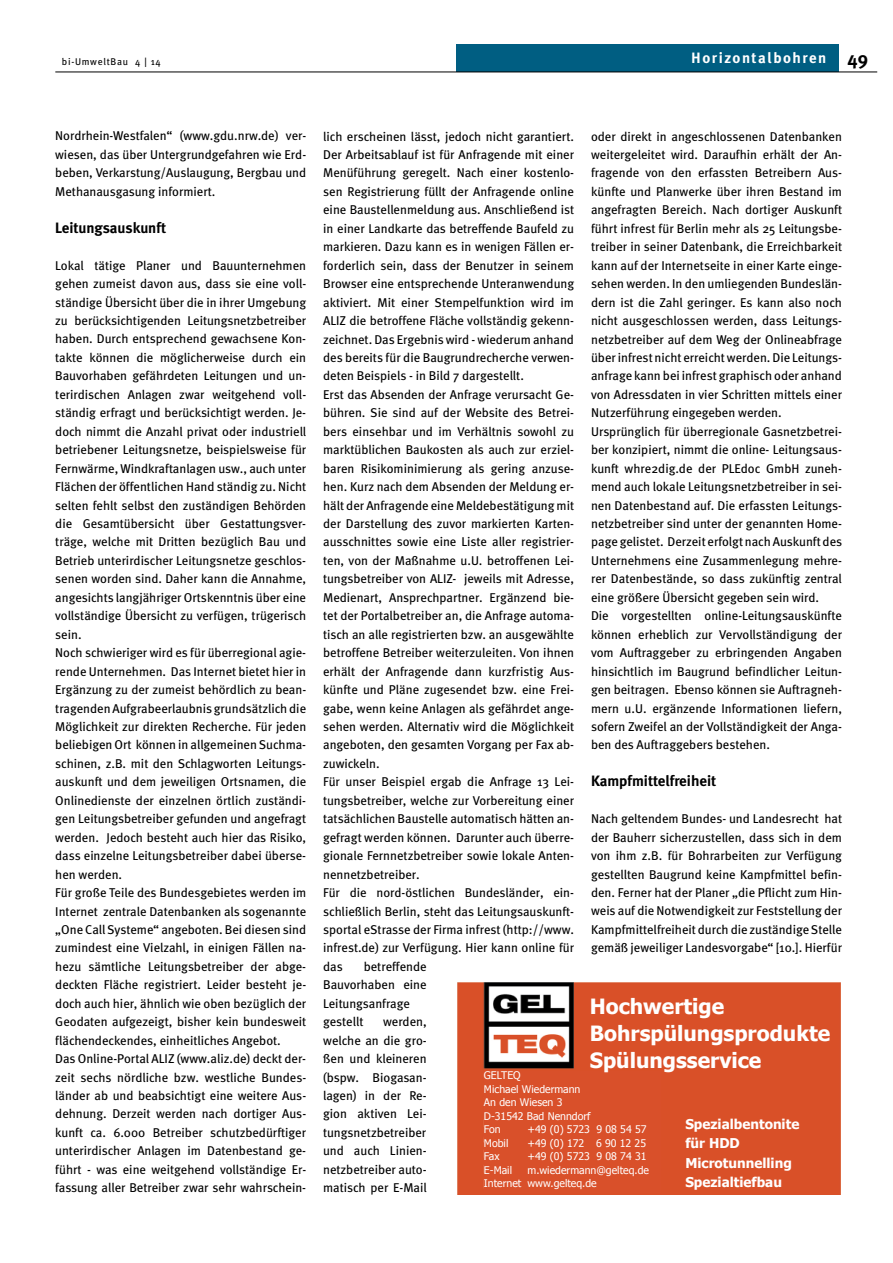
<style>
.page{position:relative;width:893px;height:1263px;background:#fff}
.page>*{position:absolute;margin:0;border:0;box-sizing:border-box;transform-origin:0 0}
.t1{font:700 21px/27px "Tahoma";color:#fff}
.t2{font:700 15px "Meta";color:#000}
.t3{font:700 15px "Meta Plus";letter-spacing:.1em;color:#fff}
.t4{font:700 13.5px/19.5px "Tahoma";color:#fff}
.t5{font:12.75px/18.5px "Meta";color:#000}
.t6{font:10.5px/13.5px "Tahoma";color:#fff}
.t7{font:9.75px "Meta";letter-spacing:.075em;color:#000}
.s1{font-size:18.75px;color:#000}
</style>
<div class="page">
<div style="left:457px;top:44px;width:382px;height:28px;background:#005e82"></div>
<hr style="left:55px;top:72px;width:822px;height:1px;background:#000">
<img style="left:458px;top:983px;width:383px;height:212px">
<div style="left:484px;top:1071px;width:176px;height:122px;background:#d9502a"></div>
<p class="t7" style="left:62px;top:58px;width:101px">bi-UmweltBau 4 | 14</p>
<p class="t3" style="left:691px;top:52px;width:179px">Horizontalbohren <span class="s1">49</span></p>
<p class="t5" style="left:55px;top:128px;width:252px;text-align:justify">Nord rhein-Westfalen“ (www.gdu.nrw.de) ver&shy;wiesen, das über Untergrundgefahren wie Erd&shy;beben, Verkarstung/Auslaugung, Bergbau und Methanausgasung informiert.</p>
<p class="t2" style="left:55px;top:222px;width:112px">Leitungsauskunft</p>
<p class="t5" style="left:55px;top:257px;width:253px">Lokal tätige Planer und Bauunternehmen gehen zumeist davon aus, dass sie eine voll&shy;ständige Übersicht über die in ihrer Umgebung zu berücksichtigenden Leitungsnetzbetreiber haben. Durch entsprechend gewachsene Kon&shy;takte können die möglicherweise durch ein Bauvorhaben gefährdeten Leitungen und un&shy;terirdischen Anlagen zwar weitgehend voll&shy;ständig erfragt und berücksichtigt werden. Je&shy;doch nimmt die Anzahl privat oder industriell betriebener Leitungsnetze, beispielsweise für Fernwärme, Windkraftanlagen usw., auch unter Flächen der öffentlichen Hand ständig zu. Nicht selten fehlt selbst den zuständigen Behörden die Gesamtübersicht über Gestattungsver&shy;träge, welche mit Dritten bezüglich Bau und Betrieb unterirdischer Leitungsnetze geschlos&shy;senen worden sind. Daher kann die Annahme, angesichts langjähriger Ortskenntnis über eine vollständige Übersicht zu verfügen, trügerisch sein.<br>Noch schwieriger wird es für überregional agie&shy;rende Unternehmen. Das Internet bietet hier in Ergänzung zu der zumeist behördlich zu bean&shy;tragenden Aufgrabeerlaubnis grundsätzlich die Möglichkeit zur direkten Recherche. Für jeden beliebigen Ort können in allgemeinen Suchma&shy;schinen, z.B. mit den Schlagworten Leitungs&shy;auskunft und dem jeweiligen Ortsnamen, die Onlinedienste der einzelnen örtlich zuständi&shy;gen Leitungsbetreiber gefunden und angefragt werden. Jedoch besteht auch hier das Risiko, dass einzelne Leitungsbetreiber dabei überse&shy;hen werden.<br>Für große Teile des Bundesgebietes werden im Internet zentrale Datenbanken als sogenannte „One Call Systeme“ angeboten. Bei diesen sind zumindest eine Vielzahl, in einigen Fällen na&shy;hezu sämtliche Leitungsbetreiber der abge&shy;deckten Fläche registriert. Leider besteht je&shy;doch auch hier, ähnlich wie oben bezüglich der Geodaten aufgezeigt, bisher kein bundesweit flächendeckendes, einheitliches Angebot.<br>Das Online-Portal ALIZ (www.aliz.de) deckt der&shy;zeit sechs nördliche bzw. westliche Bundes&shy;länder ab und beabsichtigt eine weitere Aus&shy;dehnung. Derzeit werden nach dortiger Aus&shy;kunft ca. 6.000 Betreiber schutzbedürftiger unterirdischer Anlagen im Datenbestand ge&shy;führt - was eine weitgehend vollständige Er&shy;fassung aller Betreiber zwar sehr wahrschein-</p>
<p class="t5" style="left:323px;top:128px;width:253px">lich erscheinen lässt, jedoch nicht garantiert.<br>Der Arbeitsablauf ist für Anfragende mit einer Menüführung geregelt. Nach einer kostenlo&shy;sen Registrierung füllt der Anfragende online eine Baustellenmeldung aus. Anschließend ist in einer Landkarte das betreffende Baufeld zu markieren. Dazu kann es in wenigen Fällen er&shy;forderlich sein, dass der Benutzer in seinem Browser eine entsprechende Unteranwendung aktiviert. Mit einer Stempelfunktion wird im ALIZ die betroffene Fläche vollständig gekenn&shy;zeichnet. Das Ergebnis wird - wiederum anhand des bereits für die Baugrundrecherche verwen&shy;deten Beispiels - in Bild 7 dargestellt.<br>Erst das Absenden der Anfrage verursacht Ge&shy;bühren. Sie sind auf der Website des Betrei&shy;bers einsehbar und im Verhältnis sowohl zu marktüblichen Baukosten als auch zur erziel&shy;baren Risikominimierung als gering anzuse&shy;hen. Kurz nach dem Absenden der Meldung er&shy;hält der Anfragende eine Meldebestätigung mit der Darstellung des zuvor markierten Karten&shy;ausschnittes sowie eine Liste aller registrier&shy;ten, von der Maßnahme u.U. betroffenen Lei&shy;tungsbetreiber von ALIZ- jeweils mit Adresse, Medienart, Ansprechpartner. Ergänzend bie&shy;tet der Portalbetreiber an, die Anfrage automa&shy;tisch an alle registrierten bzw. an ausgewählte betroffene Betreiber weiterzuleiten. Von ihnen erhält der Anfragende dann kurzfristig Aus&shy;künfte und Pläne zugesendet bzw. eine Frei&shy;gabe, wenn keine Anlagen als gefährdet ange&shy;sehen werden. Alternativ wird die Möglichkeit angeboten, den gesamten Vorgang per Fax ab&shy;zuwickeln.<br>Für unser Beispiel ergab die Anfrage 13 Lei&shy;tungsbetreiber, welche zur Vorbereitung einer tatsächlichen Baustelle automatisch hätten an&shy;gefragt werden können. Darunter auch überre&shy;gionale Fernnetzbetreiber sowie lokale Anten&shy;nennetzbetreiber.<br>Für die nord-östlichen Bundesländer, ein&shy;schließlich Berlin, steht das Leitungsauskunft&shy;sportal eStrasse der Firma infrest (http://www. infrest.de) zur Verfügung. Hier kann online für</p>
<p class="t5" style="left:591px;top:128px;width:253px">oder direkt in angeschlossenen Datenbanken weitergeleitet wird. Daraufhin erhält der An&shy;fragende von den erfassten Betreibern Aus&shy;künfte und Planwerke über ihren Bestand im angefragten Bereich. Nach dortiger Auskunft führt infrest für Berlin mehr als 25 Leitungsbe&shy;treiber in seiner Datenbank, die Erreichbarkeit kann auf der Internetseite in einer Karte einge&shy;sehen werden. In den umliegenden Bundeslän&shy;dern ist die Zahl geringer. Es kann also noch nicht ausgeschlossen werden, dass Leitungs&shy;netzbetreiber auf dem Weg der Onlineabfrage über infrest nicht erreicht werden. Die Leitungs&shy;anfrage kann bei infrest graphisch oder anhand von Adressdaten in vier Schritten mittels einer Nutzerführung eingegeben werden.<br>Ursprünglich für überregionale Gasnetzbetrei&shy;ber konzipiert, nimmt die online- Leitungsaus&shy;kunft whre2dig.de der PLEdoc GmbH zuneh&shy;mend auch lokale Leitungsnetzbetreiber in sei&shy;nen Datenbestand auf. Die erfassten Leitungs&shy;netzbetreiber sind unter der genannten Home&shy;page gelistet. Derzeit erfolgt nach Auskunft des Unternehmens eine Zusammenlegung mehre&shy;rer Datenbestände, so dass zukünftig zentral eine größere Übersicht gegeben sein wird.<br>Die vorgestellten online-Leitungsauskünfte können erheblich zur Vervollständigung der vom Auftraggeber zu erbringenden Angaben hinsichtlich im Baugrund befindlicher Leitun&shy;gen beitragen. Ebenso können sie Auftragneh&shy;mern u.U. ergänzende Informationen liefern, sofern Zweifel an der Vollständigkeit der Anga&shy;ben des Auftraggebers bestehen.</p>
<p class="t2" style="left:591px;top:775px;width:127px">Kampfmittelfreiheit</p>
<p class="t5" style="left:591px;top:810px;width:253px;text-align:justify">Nach geltendem Bundes- und Landesrecht hat der Bauherr sicherzustellen, dass sich in dem von ihm z.B. für Bohrarbeiten zur Verfügung gestellten Baugrund keine Kampfmittel befin&shy;den. Ferner hat der Planer „die Pflicht zum Hin&shy;weis auf die Notwendigkeit zur Feststellung der Kampfmittelfreiheit durch die zuständige Stelle gemäß jeweiliger Landesvorgabe“ [10.]. Hierfür</p>
<p class="t5" style="left:323px;top:958px;width:105px;text-indent:41px">betreffende<br>Bauvorhaben eine<br>Leitungsanfrage gestellt</p>
<p class="t5" style="left:323px;top:958px;width:21px">das</p>
<p class="t5" style="left:323px;top:1013px;width:105px;text-align:justify;text-indent:60px">werden, welche an die gro&shy;ßen und kleineren (bspw. Biogasan&shy;lagen) in der Re&shy;gion aktiven Lei&shy;tungsnetzbetreiber und auch Linien&shy;netzbetreiber auto&shy;matisch per E-Mail</p>
<h1 class="t1" style="left:590px;top:992px;width:242px">Hochwertige<br>Bohrspülungsprodukte<br>Spülungsservice</h1>
<p class="t6" style="left:484px;top:1068px;width:108px">GELTEQ<br>Michael Wiedermann<br>An den Wiesen 3<br>D-31542 Bad Nenndorf<br>Fon</p>
<p class="t4" style="left:685px;top:1113px;width:115px">Spezialbentonite für HDD<br>Microtunnelling<br>Spezialtiefbau</p>
<p class="t6" style="left:527px;top:1122px;width:121px">+49 (0) 5723 9 08 54 57</p>
<p class="t6" style="left:484px;top:1136px;width:26px">Mobil</p>
<p class="t6" style="left:527px;top:1136px;width:120px">+49 (0) 172 6 90 12 25</p>
<p class="t6" style="left:484px;top:1149px;width:17px">Fax</p>
<p class="t6" style="left:527px;top:1149px;width:121px">+49 (0) 5723 9 08 74 31</p>
<p class="t6" style="left:484px;top:1163px;width:30px">E-Mail</p>
<p class="t6" style="left:484px;top:1163px;width:167px;text-indent:44px">m.wiedermann@gelteq.de<br>Internet www.gelteq.de</p>
</div>
